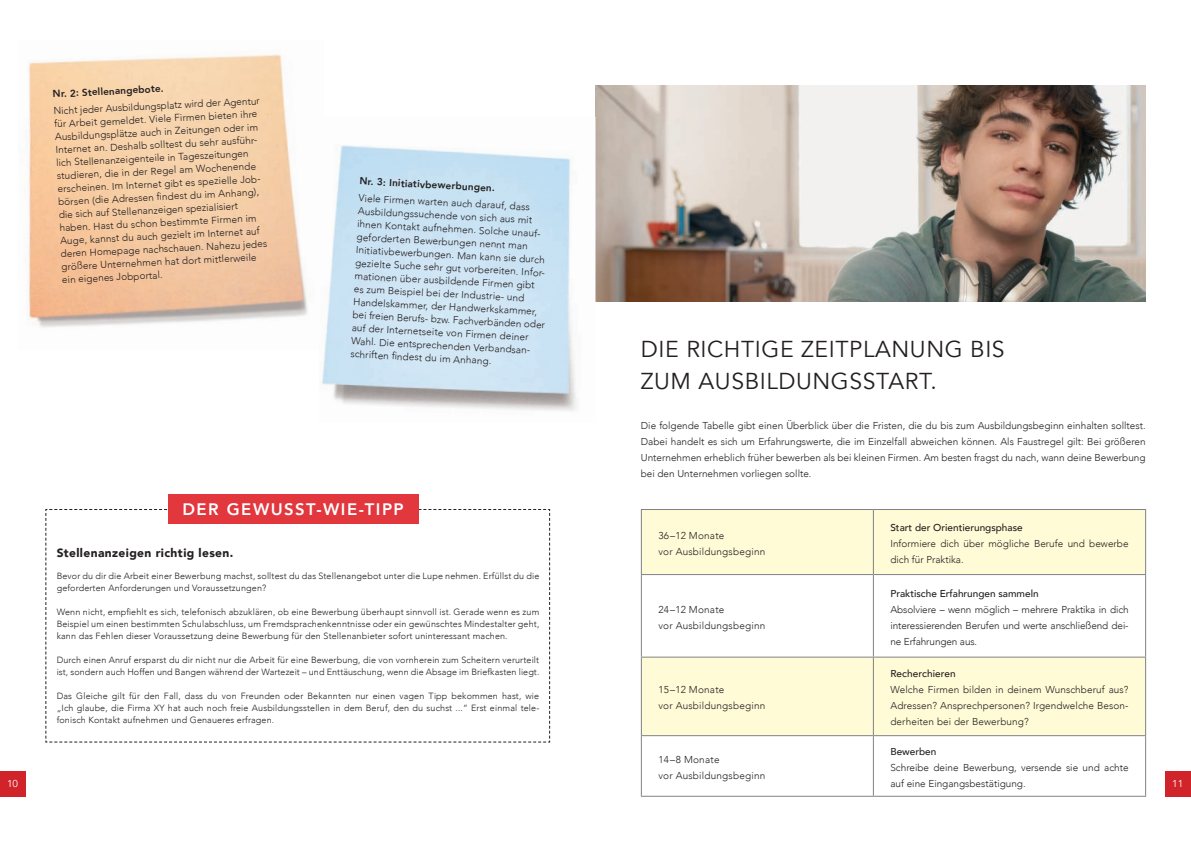
<style>
.page{position:relative;width:1191px;height:842px;background:#fff}
.page>*{position:absolute;margin:0;border:0;box-sizing:border-box;transform-origin:0 0}
.t1{font:23px/32px "Avenir";letter-spacing:.025em;color:#231f20}
.t2{font:800 16.6px "Avenir";letter-spacing:.09em;color:#fff}
.t3{font:900 12px "Avenir";letter-spacing:.03em;color:#231f20}
.t4{font:300 10px/13px "Avenir";color:#231f20}
.t5{font:300 10px/16px "Avenir";letter-spacing:.02em;color:#231f20}
.t6{font:500 10px "Avenir";color:#231f20}
.t7{font:800 10px "Avenir";color:#231f20}
.t8{font:10px "Avenir";color:#fff}
.t9{font:300 9px/12px "Avenir";letter-spacing:.015em;color:#231f20}
</style>
<div class="page">
<div style="left:1165px;top:771px;width:26px;height:26px;background:#d1232a"></div>
<div style="left:0;top:771px;width:26px;height:26px;background:#d1232a"></div>
<svg style="left:45px;top:508px;width:505px;height:235px"></svg>
<div style="left:168px;top:495px;width:250px;height:29px;background:#e1373d"></div>
<svg style="left:642px;top:510px;width:503px;height:225px;fill:#fffbd6"></svg>
<hr style="left:641px;top:509px;width:232px;height:1px;background:#808285">
<hr style="left:641px;top:510px;width:1px;height:64px;background:#808285">
<hr style="left:873px;top:509px;width:273px;height:1px;background:#808285">
<hr style="left:873px;top:510px;width:1px;height:64px;background:#808285">
<hr style="left:1145px;top:510px;width:1px;height:64px;background:#808285">
<hr style="left:641px;top:574px;width:232px;height:1px;background:#808285">
<hr style="left:641px;top:575px;width:1px;height:82px;background:#808285">
<hr style="left:873px;top:574px;width:273px;height:1px;background:#808285">
<hr style="left:873px;top:575px;width:1px;height:82px;background:#808285">
<hr style="left:1145px;top:575px;width:1px;height:82px;background:#808285">
<hr style="left:641px;top:657px;width:232px;height:1px;background:#808285">
<hr style="left:641px;top:658px;width:1px;height:77px;background:#808285">
<hr style="left:873px;top:657px;width:273px;height:1px;background:#808285">
<hr style="left:873px;top:658px;width:1px;height:77px;background:#808285">
<hr style="left:1145px;top:658px;width:1px;height:77px;background:#808285">
<hr style="left:641px;top:735px;width:232px;height:1px;background:#808285">
<hr style="left:641px;top:736px;width:1px;height:60px;background:#808285">
<hr style="left:873px;top:735px;width:273px;height:1px;background:#808285">
<hr style="left:873px;top:736px;width:1px;height:60px;background:#808285">
<hr style="left:1145px;top:736px;width:1px;height:60px;background:#808285">
<hr style="left:641px;top:796px;width:232px;height:1px;background:#808285">
<hr style="left:873px;top:796px;width:273px;height:1px;background:#808285">
<img style="left:595px;top:85px;width:550px;height:216px">
<img style="left:28px;top:54px;width:280px;height:274px">
<img style="left:321px;top:145px;width:256px;height:267px">
<p class="t7" style="left:52px;top:86px;width:113px;rotate:-3deg">Nr. 2: Stellenangebote.</p>
<p class="t4" style="left:53px;top:105px;width:208px;rotate:-3deg">Nicht jeder Ausbildungsplatz wird der Agentur für Arbeit gemeldet. Viele Firmen bieten ihre Ausbildungsplätze auch in Zeitungen oder im Internet an. Deshalb solltest du sehr ausführ&shy;lich Stellenanzeigenteile in Tageszeitungen studieren, die in der Regel am Wochenende erscheinen. Im Internet gibt es spezielle Job&shy;börsen (die Adressen fi ndest du im Anhang), die sich auf Stellenanzeigen spezialisiert haben. Hast du schon bestimmte Firmen im Auge, kannst du auch gezielt im Internet auf deren Homepage nachschauen. Nahezu jedes größere Unternehmen hat dort mittlerweile ein eigenes Jobportal.</p>
<p class="t7" style="left:360px;top:173px;width:137px;rotate:3deg">Nr. 3: Initiativbewerbungen.</p>
<p class="t4" style="left:359px;top:191px;width:194px;rotate:3deg">Viele Firmen warten auch darauf, dass Ausbildungssuchende von sich aus mit ihnen Kontakt aufnehmen. Solche unauf&shy;geforderten Bewerbungen nennt man Initiativbewerbungen. Man kann sie durch gezielte Suche sehr gut vorbereiten. Infor&shy;mationen über ausbildende Firmen gibt es zum Beispiel bei der Industrie- und Handelskammer, der Handwerkskammer, bei freien Berufs- bzw. Fachverbänden oder auf der Internetseite von Firmen deiner Wahl. Die entsprechenden Verbandsan&shy;schriften fi ndest du im Anhang.</p>
<h2 class="t2" style="left:182px;top:497px;width:223px">DER GEWUSST-WIE-TIPP</h2>
<p class="t3" style="left:57px;top:542px;width:178px">Stellenanzeigen richtig lesen.</p>
<p class="t9" style="left:57px;top:570px;width:484px">Bevor du dir die Arbeit einer Bewerbung machst, solltest du das Stellenangebot unter die Lupe nehmen. Erfüllst du die geforderten Anforderungen und Voraussetzungen?</p>
<p class="t9" style="left:57px;top:606px;width:484px;text-align:justify">Wenn nicht, empfiehlt es sich, telefonisch abzuklären, ob eine Bewerbung überhaupt sinnvoll ist. Gerade wenn es zum Beispiel um einen bestimmten Schulabschluss, um Fremdsprachenkenntnisse oder ein gewünschtes Mindestalter geht, kann das Fehlen dieser Voraussetzung deine Bewerbung für den Stellenanbieter sofort uninteressant machen.</p>
<p class="t9" style="left:57px;top:654px;width:484px">Durch einen Anruf ersparst du dir nicht nur die Arbeit für eine Bewerbung, die von vornherein zum Scheitern verurteilt ist, sondern auch Hoffen und Bangen während der Wartezeit – und Enttäuschung, wenn die Absage im Briefkasten liegt.</p>
<p class="t9" style="left:57px;top:690px;width:484px;text-align:justify">Das Gleiche gilt für den Fall, dass du von Freunden oder Bekannten nur einen vagen Tipp bekommen hast, wie „Ich glaube, die Firma XY hat auch noch freie Ausbildungsstellen in dem Beruf, den du suchst ...“ Erst einmal tele&shy;fonisch Kontakt aufnehmen und Genaueres erfragen.</p>
<h1 class="t1" style="left:641px;top:334px;width:365px">DIE RICHTIGE ZEITPLANUNG BIS<br>ZUM AUSBILDUNGSSTART.</h1>
<p class="t4" style="left:641px;top:418px;width:506px;line-height:16px;text-align:justify">Die folgende Tabelle gibt einen Überblick über die Fristen, die du bis zum Ausbildungsbeginn einhalten solltest.<br>Dabei handelt es sich um Erfahrungswerte, die im Einzelfall abweichen können. Als Faustregel gilt: Bei größeren Unternehmen erheblich früher bewerben als bei kleinen Firmen. Am besten fragst du nach, wann deine Bewerbung bei den Unternehmen vorliegen sollte.</p>
<p class="t5" style="left:658px;top:528px;width:108px">36–12 Monate<br>vor Ausbildungsbeginn</p>
<p class="t5" style="left:658px;top:601px;width:108px">24–12 Monate<br>vor Ausbildungsbeginn</p>
<p class="t5" style="left:658px;top:682px;width:108px">15–12 Monate<br>vor Ausbildungsbeginn</p>
<p class="t6" style="left:890px;top:519px;width:134px">Start der Orientierungsphase</p>
<p class="t4" style="left:890px;top:536px;width:240px;line-height:16px">Informiere dich über mögliche Berufe und bewerbe dich für Praktika.</p>
<p class="t6" style="left:890px;top:585px;width:150px">Praktische Erfahrungen sammeln</p>
<p class="t4" style="left:890px;top:601px;width:240px;line-height:16px;text-align:justify">Absolviere – wenn möglich – mehrere Praktika in dich interessierenden Berufen und werte anschließend dei&shy;ne Erfahrungen aus.</p>
<p class="t6" style="left:890px;top:665px;width:67px">Recherchieren</p>
<p class="t4" style="left:890px;top:682px;width:240px;line-height:16px;text-align:justify">Welche Firmen bilden in deinem Wunschberuf aus?<br>Adressen? Ansprechpersonen? Irgendwelche Beson&shy;derheiten bei der Bewerbung?</p>
<p class="t6" style="left:890px;top:743px;width:47px">Bewerben</p>
<p class="t4" style="left:890px;top:759px;width:240px;line-height:16px">Schreibe deine Bewerbung, versende sie und achte auf eine Eingangsbestätigung.</p>
<p class="t5" style="left:658px;top:751px;width:108px">14–8 Monate<br>vor Ausbildungsbeginn</p>
<p class="t8" style="left:7px;top:778px;width:13px">10</p>
<p class="t8" style="left:1172px;top:778px;width:13px">11</p>
</div>
